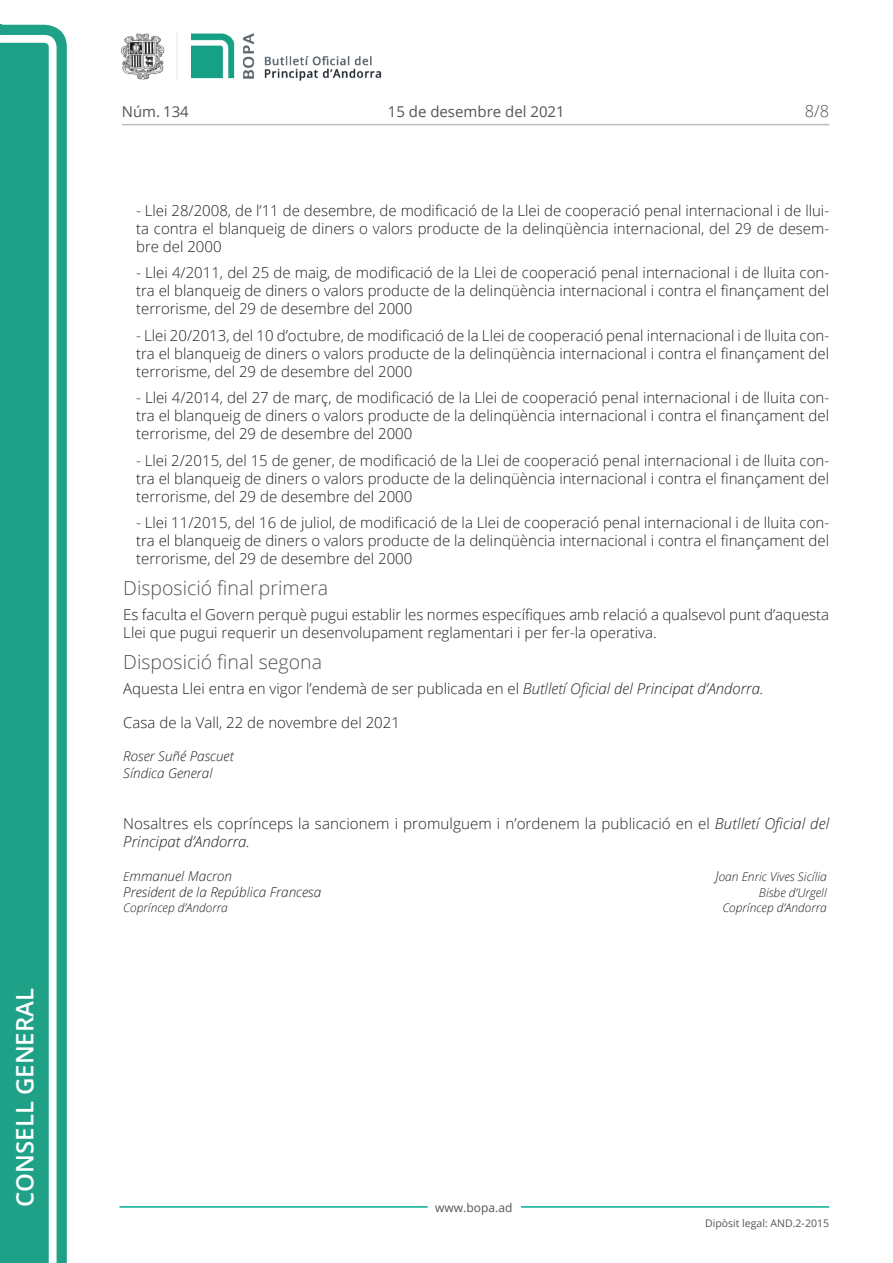
<style>
.page{position:relative;width:893px;height:1263px;background:#fff}
.page>*{position:absolute;margin:0;border:0;box-sizing:border-box;transform-origin:0 0}
.t1{font:600 24px "Open Sans";color:#fff}
.Titol_5{font:300 19.5px "Open Sans";color:#545454}
.t2{font:300 16.5px "Open Sans";color:#545454}
.Body_text_i{font:300 15px/18px "Open Sans";color:#231f20;text-align:justify}
.Body_text{font:300 15px/18px "Open Sans";color:#231f20}
.Data{font:300 15px "Open Sans";color:#231f20}
.t3{font:15px "Open Sans";color:#545454}
.signatura{font:italic 300 13.5px/16.5px "Open Sans";color:#231f20}
.signatura-2{font:italic 300 12px "Open Sans";color:#231f20}
.t4{font:12px "Open Sans";color:#545454}
.t5{font:10.5px "Open Sans";color:#545454}
.s1{font-style:italic}
.s2{font-size:12px}
.s3{font-size:13.5px}
</style>
<div class="page">
<svg style="left:0;top:25px;width:67px;height:1238px;fill:#1ea187"></svg>
<div style="left:0;top:43px;width:49px;height:1220px;background:#1ea187"></div>
<img style="left:122px;top:32px;width:260px;height:49px">
<hr style="left:119px;top:1206px;width:309px;height:2px;background:#00ae91">
<hr style="left:521px;top:1206px;width:308px;height:2px;background:#00ae91">
<hr style="left:122px;top:124px;width:707px;height:1px;background:#bcbdc0">
<h1 class="t1" style="left:8px;top:1207px;width:220px;rotate:-90deg">Consell General</h1>
<p class="t3" style="left:122px;top:102px;width:68px">Núm. 134</p>
<p class="t3" style="left:388px;top:102px;width:178px">15 de desembre del 2021</p>
<p class="t2" style="left:805px;top:100px;width:26px">8/8</p>
<p class="Body_text_i" style="left:136px;top:201px;width:695px">- Llei 28/2008, de l’11 de desembre, de modificació de la Llei de cooperació penal internacional i de llui&shy;ta contra el blanqueig de diners o valors producte de la delinqüència internacional, del 29 de desem&shy;bre del 2000</p>
<p class="Body_text_i" style="left:136px;top:263px;width:695px">- Llei 4/2011, del 25 de maig, de modificació de la Llei de cooperació penal internacional i de lluita con&shy;tra el blanqueig de diners o valors producte de la delinqüència internacional i contra el finançament del terrorisme, del 29 de desembre del 2000</p>
<p class="Body_text_i" style="left:136px;top:326px;width:695px">- Llei 20/2013, del 10 d’octubre, de modificació de la Llei de cooperació penal internacional i de lluita con&shy;tra el blanqueig de diners o valors producte de la delinqüència internacional i contra el finançament del terrorisme, del 29 de desembre del 2000</p>
<p class="Body_text_i" style="left:136px;top:388px;width:695px">- Llei 4/2014, del 27 de març, de modificació de la Llei de cooperació penal internacional i de lluita con&shy;tra el blanqueig de diners o valors producte de la delinqüència internacional i contra el finançament del terrorisme, del 29 de desembre del 2000</p>
<p class="Body_text_i" style="left:136px;top:451px;width:695px">- Llei 2/2015, del 15 de gener, de modificació de la Llei de cooperació penal internacional i de lluita con&shy;tra el blanqueig de diners o valors producte de la delinqüència internacional i contra el finançament del terrorisme, del 29 de desembre del 2000</p>
<p class="Body_text_i" style="left:136px;top:513px;width:695px">- Llei 11/2015, del 16 de juliol, de modificació de la Llei de cooperació penal internacional i de lluita con&shy;tra el blanqueig de diners o valors producte de la delinqüència internacional i contra el finançament del terrorisme, del 29 de desembre del 2000</p>
<p class="Titol_5" style="left:123px;top:575px;width:206px">Disposició final primera</p>
<p class="Body_text" style="left:123px;top:605px;width:707px">Es faculta el Govern perquè pugui establir les normes específiques amb relació a qualsevol punt d’aquesta<br>Llei que pugui requerir un desenvolupament reglamentari i per fer-la operativa.</p>
<p class="Titol_5" style="left:123px;top:649px;width:200px">Disposició final segona</p>
<p class="Body_text" style="left:123px;top:679px;width:642px">Aquesta Llei entra en vigor l’endemà de ser publicada en el <span class="s1">Butlletí Oficial del Principat d’Andorra.</span></p>
<p class="Data" style="left:123px;top:712px;width:278px">Casa de la Vall, 22 de novembre del 2021</p>
<p class="signatura" style="left:123px;top:748px;width:112px">Roser Suñé Pascuet<br>Síndica General</p>
<p class="Body_text" style="left:123px;top:814px;width:707px">Nosaltres els coprínceps la sancionem i promulguem i n’ordenem la publicació en el <span class="s1">Butlletí Oficial del<br>Principat d’Andorra.</span></p>
<p class="signatura" style="left:123px;top:867px;width:110px"><span class="s2">E</span>mmanuel Macron</p>
<p class="signatura-2" style="left:715px;top:868px;width:113px"><span class="s3">J</span>oan Enric Vives Sicília</p>
<p class="signatura" style="left:123px;top:884px;width:199px">President de la República Francesa</p>
<p class="signatura-2" style="left:759px;top:885px;width:69px">Bisbe d’Urgell</p>
<p class="signatura-2" style="left:123px;top:899px;width:106px">Copríncep d’Andorra</p>
<p class="signatura-2" style="left:722px;top:899px;width:106px">Copríncep d’Andorra</p>
<p class="t4" style="left:435px;top:1199px;width:79px">www.bopa.ad</p>
<p class="t5" style="left:705px;top:1216px;width:125px">Dipòsit legal: AND.2-2015</p>
</div>
